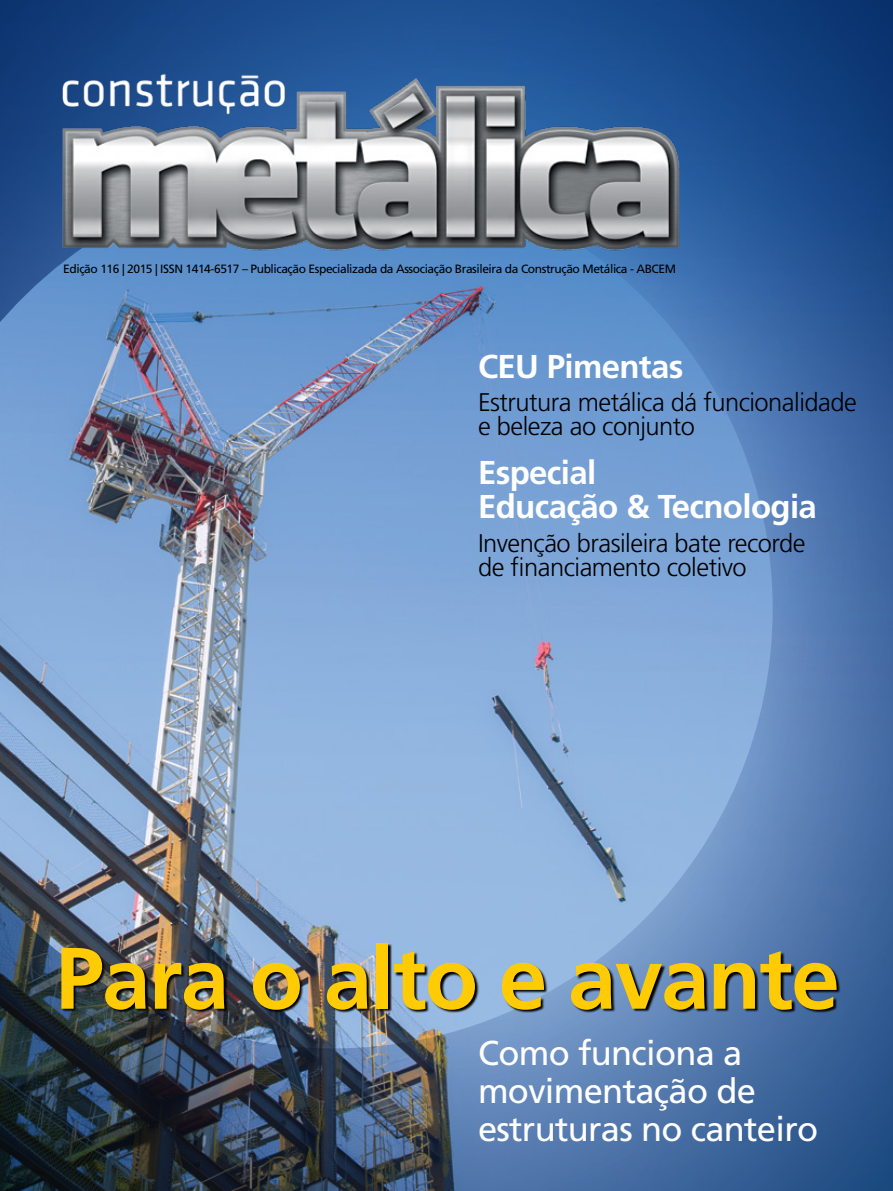
<style>
.page{position:relative;width:893px;height:1191px;background:#fff}
.page>*{position:absolute;margin:0;border:0;box-sizing:border-box;transform-origin:0 0}
.t1{font:700 87px "Frutiger";letter-spacing:-.02em;color:#ffcb05}
.t2{font:34.5px/37.7px "Frutiger";letter-spacing:-.02em;color:#fff}
.t3{font:700 33px/34.5px "Frutiger";letter-spacing:-.02em;color:#fff}
.t4{font:300 25.5px/24px "Frutiger";letter-spacing:-.02em;color:#000}
.t5{font:12px "Frutiger";letter-spacing:-.035em;color:#000}
</style>
<div class="page">
<img style="left:0;top:0;width:893px;height:1191px">
<img style="left:0;top:169px;width:773px;height:879px">
<img style="left:52px;top:69px;width:629px;height:190px">
<img style="left:52px;top:69px;width:241px;height:48px">
<img style="left:62px;top:943px;width:778px;height:70px">
<p class="t5" style="left:63px;top:262px;width:614px">Edição 116 | 2015 | ISSN 1414-6517 – Publicação Especializada da Associação Brasileira da Construção Metálica - ABCEM</p>
<p class="t3" style="left:478px;top:349px;width:207px">CEU Pimentas</p>
<p class="t4" style="left:478px;top:390px;width:380px">Estrutura metálica dá funcionalidade e beleza ao conjunto</p>
<p class="t3" style="left:478px;top:455px;width:340px">Especial<br>Educação &amp; Tecnologia</p>
<p class="t4" style="left:478px;top:531px;width:329px">Invenção brasileira bate recorde de financiamento coletivo</p>
<h1 class="t1" style="left:55px;top:927px;width:786px">Para o alto e avante</h1>
<h2 class="t2" style="left:478px;top:1034px;width:342px">Como funciona a movimentação de estruturas no canteiro</h2>
</div>
